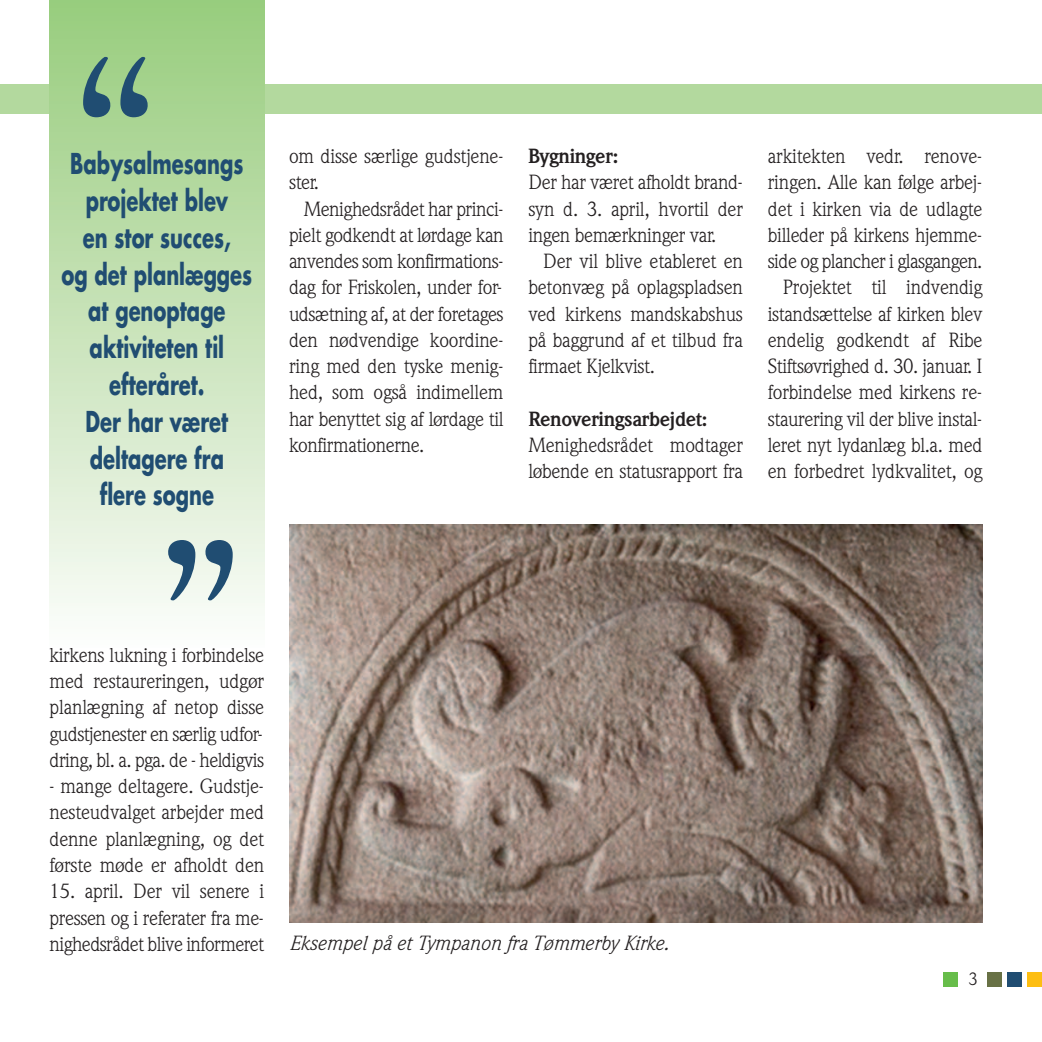
<style>
.page{position:relative;width:1042px;height:1042px;background:#fff}
.page>*{position:absolute;margin:0;border:0;box-sizing:border-box;transform-origin:0 0}
.t1{font:700 28px/36.8px "Futura";color:#204d72;text-align:center;scale:.7 1}
.t2{font:20.12px/26.2px "Weidemann";letter-spacing:-.015em;color:#231f20;text-align:justify}
.t3{font:italic 20.12px "Weidemann";color:#231f20}
.t4{font:700 20.12px "Weidemann";letter-spacing:-.02em;color:#231f20}
.t5{font:17.5px "Weidemann";color:#231f20}
</style>
<div class="page">
<div style="left:0;top:84px;width:1042px;height:30px;background:#b3d99e"></div>
<div style="left:943px;top:972px;width:14px;height:15px;background:#67bd4a"></div>
<div style="left:987px;top:972px;width:15px;height:15px;background:#687145"></div>
<div style="left:1007px;top:972px;width:15px;height:15px;background:#204d72"></div>
<div style="left:1027px;top:972px;width:15px;height:15px;background:#fdbe12"></div>
<div style="left:50px;top:0;width:214px;height:647px;background:linear-gradient(to bottom,#97cb7b,#fbfcf9)"></div>
<svg style="left:83px;top:57px;width:65px;height:60px;background:#689680"></svg>
<svg style="left:168px;top:540px;width:65px;height:60px"></svg>
<img style="left:289px;top:524px;width:693px;height:399px">
<h1 class="t1" style="left:62px;top:148px;width:274px">Babysalmesangs projektet blev<br>en stor succes,<br>og det planlægges at genoptage aktiviteten til efteråret.<br>Der har været deltagere fra<br>flere sogne</h1>
<p class="t2" style="left:289px;top:145px;width:216px">om disse særlige gudstjene&shy;ster.</p>
<p class="t2" style="left:289px;top:197px;width:216px;text-indent:15px">Menighedsrådet har princi&shy;pielt godkendt at lørdage kan anvendes som konfirmations&shy;dag for Friskolen, under for&shy;udsætning af, at der foretages den nødvendige koordine&shy;ring med den tyske menig&shy;hed, som også indimellem har benyttet sig af lørdage til konfirmationerne.</p>
<p class="t4" style="left:528px;top:149px;width:91px">Bygninger:</p>
<p class="t2" style="left:528px;top:171px;width:216px">Der har været afholdt brand&shy;syn d. 3. april, hvortil der ingen bemærkninger var.</p>
<p class="t2" style="left:528px;top:250px;width:216px;text-indent:15px">Der vil blive etableret en betonvæg på oplagspladsen ved kirkens mandskabshus på baggrund af et tilbud fra firmaet Kjelkvist.</p>
<p class="t4" style="left:528px;top:411px;width:180px">Renoveringsarbejdet:</p>
<p class="t2" style="left:528px;top:434px;width:216px">Menighedsrådet modtager løbende en statusrapport fra</p>
<p class="t2" style="left:768px;top:145px;width:216px;text-align:right">arkitekten vedr. renove&shy;ringen. Alle kan følge arbej&shy;det i kirken via de udlagte billeder på kirkens hjemme&shy;side og plancher i glasgangen.<br>Projektet til indvendig istandsættelse af kirken blev endelig godkendt af Ribe<br>Stiftsøvrighed d. 30. januar. I forbindelse med kirkens re&shy;staurering vil der blive instal&shy;leret nyt lydanlæg bl.a. med en forbedret lydkvalitet, og</p>
<p class="t2" style="left:50px;top:644px;width:216px">kirkens lukning i forbindelse med restaureringen, udgør planlægning af netop disse gudstjenester en særlig udfor&shy;dring, bl. a. pga. de - heldigvis</p>
<p class="t2" style="left:50px;top:775px;width:216px">- mange deltagere. Gudstje&shy;nesteudvalget arbejder med denne planlægning, og det første møde er afholdt den</p>
<p class="t2" style="left:50px;top:880px;width:216px">15. april. Der vil senere i pressen og i referater fra me&shy;nighedsrådet blive informeret</p>
<p class="t3" style="left:289px;top:936px;width:381px">Eksempel på et Tympanon fra Tømmerby Kirke.</p>
<p class="t5" style="left:968px;top:972px;width:11px">3</p>
</div>
